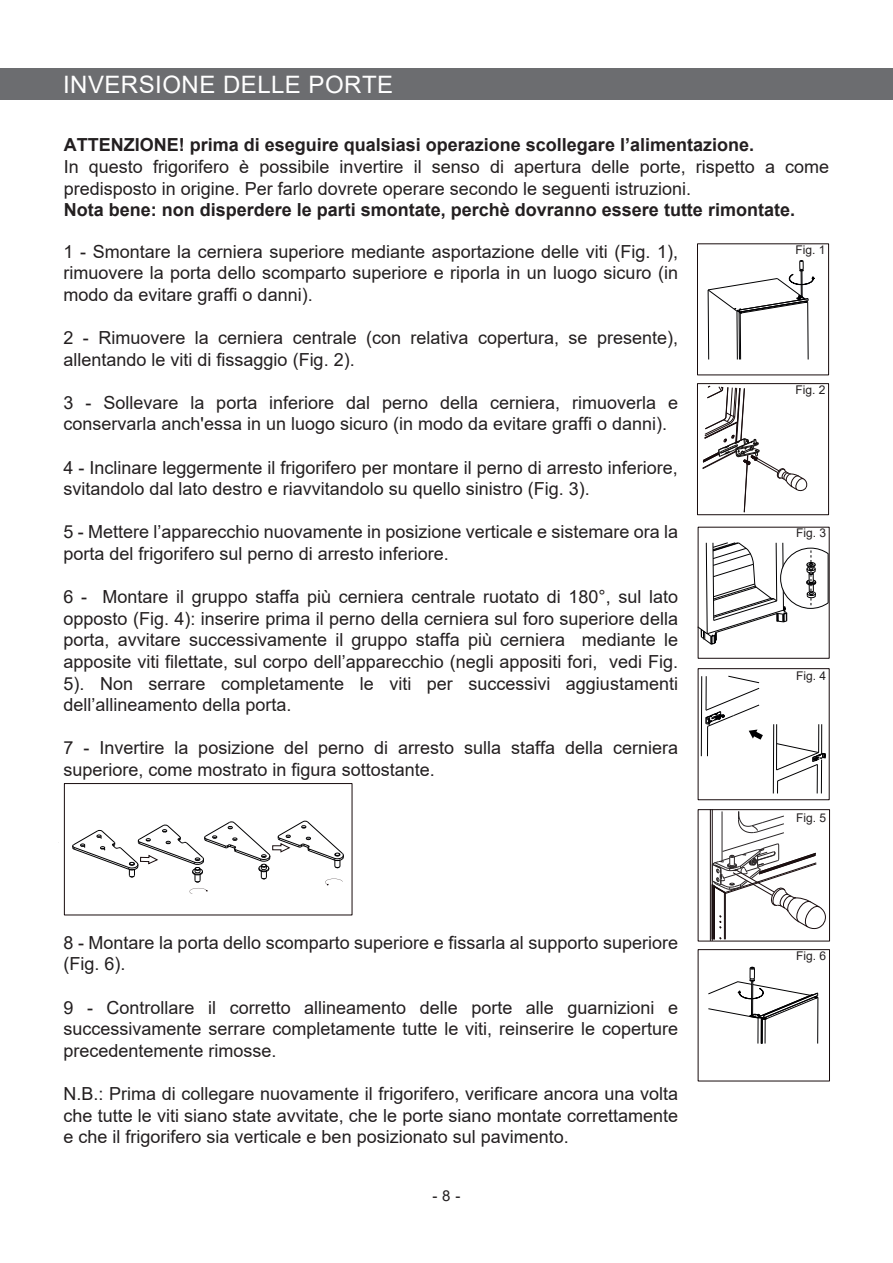
<style>
.page{position:relative;width:893px;height:1263px;background:#fff}
.page>*{position:absolute;margin:0;border:0;box-sizing:border-box;transform-origin:0 0}
.t1{font:24px "Arial";letter-spacing:.02em;color:#fff}
.t2{font:18px/21.6px "Arial";color:#231f20}
.t3{font:700 18px "Arial";color:#231f20}
.t4{font:15px "Arial";color:#231f20}
.t5{font:12px "Arial";color:#231f20}
</style>
<div class="page">
<div style="left:0;top:68px;width:893px;height:31px;background:#6c6d70"></div>
<hr style="left:701px;top:676px;width:1px;height:80px;background:#000002">
<hr style="left:707px;top:726px;width:1px;height:30px;background:#000002">
<hr style="left:773px;top:724px;width:1px;height:69px;background:#000002">
<svg style="left:776px;top:724px;width:50px;height:69px"></svg>
<svg style="left:706px;top:676px;width:57px;height:64px"></svg>
<svg style="left:697px;top:542px;width:130px;height:103px"></svg>
<div style="left:697px;top:383px;width:132px;height:132px;border:1px solid #180c0d"></div>
<svg style="left:702px;top:386px;width:105px;height:126px"></svg>
<div style="left:697px;top:244px;width:132px;height:131px;border:1px solid #180c0d"></div>
<svg style="left:708px;top:260px;width:107px;height:100px"></svg>
<div style="left:64px;top:783px;width:288px;height:132px;border:1px solid #180c0d"></div>
<svg style="left:72px;top:821px;width:272px;height:73px"></svg>
<div style="left:698px;top:809px;width:132px;height:132px;border:1px solid #180c0d"></div>
<hr style="left:710px;top:809px;width:1px;height:132px;background:#180c0d">
<hr style="left:712px;top:809px;width:1px;height:132px;background:#180c0d">
<svg style="left:712px;top:811px;width:119px;height:128px"></svg>
<div style="left:698px;top:949px;width:132px;height:132px;border:1px solid #180c0d"></div>
<svg style="left:708px;top:967px;width:110px;height:77px"></svg>
<h1 class="t1" style="left:63px;top:68px;width:332px">INVERSIONE DELLE PORTE</h1>
<p class="t3" style="left:64px;top:132px;width:692px">ATTENZIONE! prima di eseguire qualsiasi operazione scollegare l’alimentazione.</p>
<p class="t2" style="left:64px;top:156px;width:767px">In questo frigorifero è possibile invertire il senso di apertura delle porte, rispetto a come predisposto in origine. Per farlo dovrete operare secondo le seguenti istruzioni.</p>
<p class="t3" style="left:64px;top:197px;width:733px">Nota bene: non disperdere le parti smontate, perchè dovranno essere tutte rimontate.</p>
<p class="t2" style="left:64px;top:240px;width:616px;text-align:justify">1 - Smontare la cerniera superiore mediante asportazione delle viti (Fig. 1), rimuovere la porta dello scomparto superiore e riporla in un luogo sicuro (in modo da evitare graffi o danni).</p>
<p class="t2" style="left:64px;top:327px;width:616px">2 - Rimuovere la cerniera centrale (con relativa copertura, se presente), allentando le viti di fissaggio (Fig. 2).</p>
<p class="t2" style="left:64px;top:391px;width:616px">3 - Sollevare la porta inferiore dal perno della cerniera, rimuoverla e conservarla anch'essa in un luogo sicuro (in modo da evitare graffi o danni).</p>
<p class="t2" style="left:64px;top:456px;width:616px">4 - Inclinare leggermente il frigorifero per montare il perno di arresto inferiore, svitandolo dal lato destro e riavvitandolo su quello sinistro (Fig. 3).</p>
<p class="t2" style="left:64px;top:521px;width:616px">5 - Mettere l’apparecchio nuovamente in posizione verticale e sistemare ora la porta del frigorifero sul perno di arresto inferiore.</p>
<p class="t2" style="left:64px;top:586px;width:616px;text-align:justify">6 - Montare il gruppo staffa più cerniera centrale ruotato di 180°, sul lato opposto (Fig. 4): inserire prima il perno della cerniera sul foro superiore della porta, avvitare successivamente il gruppo staffa più cerniera mediante le apposite viti filettate, sul corpo dell’apparecchio (negli appositi fori, vedi Fig.<br>5). Non serrare completamente le viti per successivi aggiustamenti dell’allineamento della porta.</p>
<p class="t2" style="left:64px;top:737px;width:616px">7 - Invertire la posizione del perno di arresto sulla staffa della cerniera superiore, come mostrato in figura sottostante.</p>
<p class="t2" style="left:64px;top:931px;width:616px">8 - Montare la porta dello scomparto superiore e fissarla al supporto superiore (Fig. 6).</p>
<p class="t2" style="left:64px;top:996px;width:616px;text-align:justify">9 - Controllare il corretto allineamento delle porte alle guarnizioni e successivamente serrare completamente tutte le viti, reinserire le coperture precedentemente rimosse.</p>
<p class="t2" style="left:64px;top:1083px;width:616px;text-align:justify">N.B.: Prima di collegare nuovamente il frigorifero, verificare ancora una volta che tutte le viti siano state avvitate, che le porte siano montate correttamente e che il frigorifero sia verticale e ben posizionato sul pavimento.</p>
<p class="t4" style="left:433px;top:1186px;width:29px">-8-</p>
<p class="t5" style="left:796px;top:241px;width:32px">Fig. 1</p>
<p class="t5" style="left:796px;top:382px;width:32px">Fig. 2</p>
<p class="t5" style="left:796px;top:525px;width:32px">Fig. 3</p>
<p class="t5" style="left:796px;top:667px;width:32px">Fig. 4</p>
<p class="t5" style="left:796px;top:810px;width:32px">Fig. 5</p>
<p class="t5" style="left:796px;top:948px;width:32px">Fig. 6</p>
</div>
